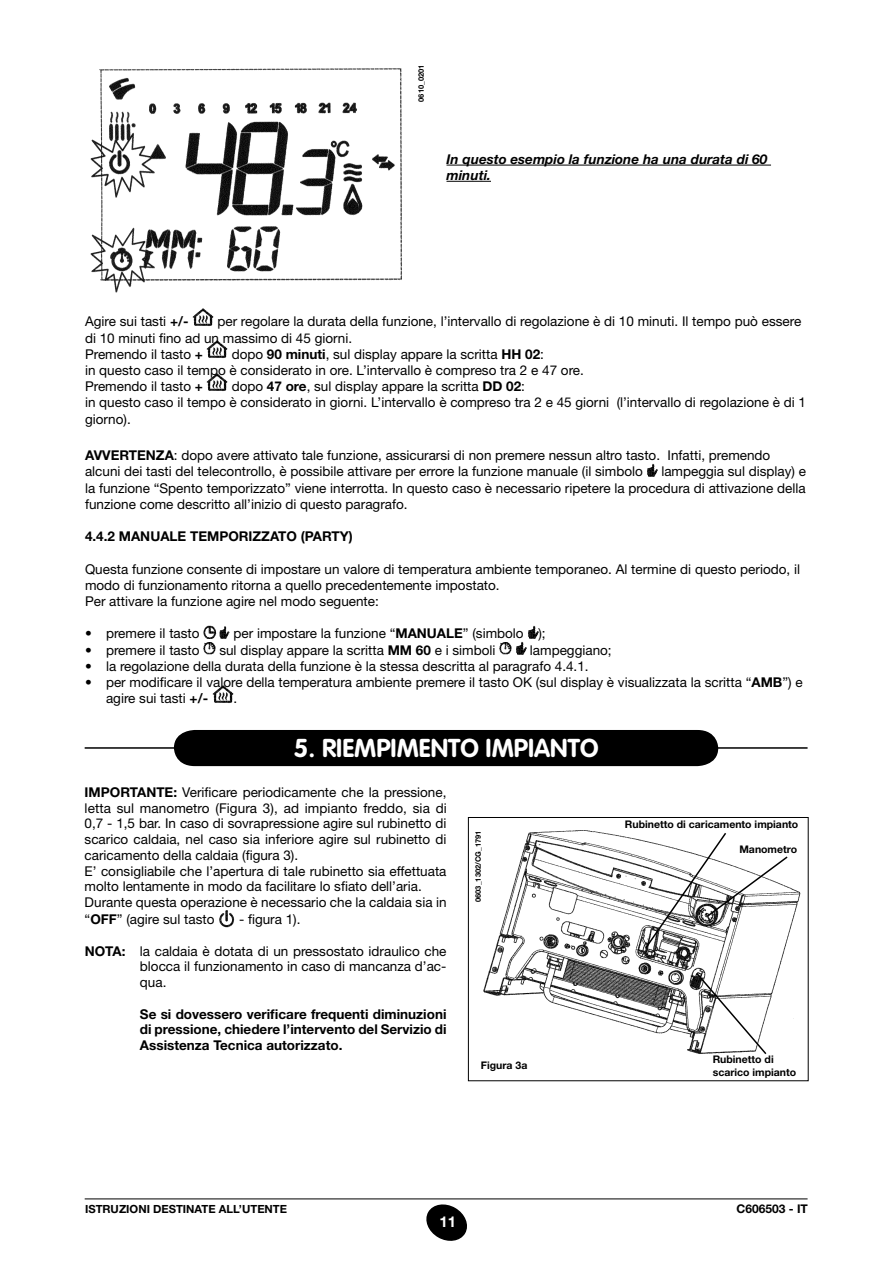
<style>
.page{position:relative;width:893px;height:1263px;background:#fff}
.page>*{position:absolute;margin:0;border:0;box-sizing:border-box;transform-origin:0 0}
.t1{font:700 25.5px "VAG Rounded Std";color:#fff}
.t2{font:700 15px "Helvetica Neue LT Std";color:#fff}
.t3{font:13.5px/16.2px "Helvetica Neue LT Std";color:#000}
.t4{font:700 13.5px/15.8px "Helvetica Neue LT Std";color:#000;text-align:justify}
.t5{font:italic 700 13.5px/16.2px "Helvetica Neue LT Std";color:#000}
.t6{font:700 12px "Helvetica Neue LT Std";color:#000}
.t7{font:700 11.25px "Helvetica Neue LT Std";color:#000}
.t8{font:700 10.5px/12.6px "Helvetica Neue LT Std";color:#000}
.t9{font:700 7.5px "Helvetica Neue LT Std";color:#000}
.s1{font-weight:700}
</style>
<div class="page">
<svg style="left:426px;top:1204px;width:41px;height:37px"></svg>
<hr style="left:85px;top:1198px;width:723px;height:1px;background:#000">
<img style="left:192px;top:308px;width:22px;height:18px">
<img style="left:207px;top:341px;width:21px;height:17px">
<img style="left:207px;top:373px;width:21px;height:18px">
<svg style="left:647px;top:464px;width:11px;height:12px"></svg>
<img style="left:203px;top:626px;width:27px;height:12px">
<svg style="left:203px;top:642px;width:13px;height:13px"></svg>
<svg style="left:499px;top:626px;width:39px;height:29px"></svg>
<img style="left:212px;top:685px;width:22px;height:18px">
<img style="left:90px;top:68px;width:312px;height:225px">
<hr style="left:446px;top:165px;width:325px;height:1px;background:#000">
<hr style="left:446px;top:181px;width:45px;height:1px;background:#000">
<img style="left:219px;top:910px;width:16px;height:17px">
<div style="left:174px;top:730px;width:545px;height:37px;background:#000"></div>
<hr style="left:691px;top:747px;width:117px;height:2px;background:#000">
<hr style="left:85px;top:747px;width:115px;height:2px;background:#000">
<div style="left:468px;top:817px;width:340px;height:264px;border:1px solid #000"></div>
<img style="left:483px;top:830px;width:318px;height:225px">
<p class="t9" style="left:416px;top:102px;width:39px;rotate:-90deg">0610_0201</p>
<p class="t5" style="left:446px;top:151px;width:322px">In questo esempio la funzione ha una durata di 60 minuti.</p>
<p class="t3" style="left:85px;top:313px;width:105px">Agire sui tasti <span class="s1">+/-</span></p>
<p class="t3" style="left:85px;top:313px;width:718px;text-indent:132px">per regolare la durata della funzione, l’intervallo di regolazione è di 10 minuti. Il tempo può essere di 10 minuti fino ad un massimo di 45 giorni.<br>Premendo il tasto <span class="s1">+</span></p>
<p class="t3" style="left:85px;top:346px;width:500px;text-indent:147px">dopo <span class="s1">90 minuti</span>, sul display appare la scritta <span class="s1">HH 02</span>:<br>in questo caso il tempo è considerato in ore. L’intervallo è compreso tra 2 e 47 ore.<br>Premendo il tasto <span class="s1">+</span></p>
<p class="t3" style="left:85px;top:378px;width:722px;text-indent:147px">dopo <span class="s1">47 ore</span>, sul display appare la scritta <span class="s1">DD 02</span>:<br>in questo caso il tempo è considerato in giorni. L’intervallo è compreso tra 2 e 45 giorni (l’intervallo di regolazione è di 1 giorno).</p>
<p class="t4" style="left:85px;top:447px;width:10px">AVVERTENZA</p>
<p class="t3" style="left:85px;top:447px;width:687px;text-indent:89px">: dopo avere attivato tale funzione, assicurarsi di non premere nessun altro tasto. Infatti, premendo alcuni dei tasti del telecontrollo, è possibile attivare per errore la funzione manuale (il simbolo</p>
<p class="t3" style="left:85px;top:463px;width:723px;text-align:justify;text-indent:576px">lampeggia sul display) e la funzione “Spento temporizzato” viene interrotta. In questo caso è necessario ripetere la procedura di attivazione della funzione come descritto all’inizio di questo paragrafo.</p>
<p class="t4" style="left:85px;top:528px;width:57px">4.4.2 MANUALE</p>
<p class="t4" style="left:190px;top:528px;width:48px">TEMPORIZZATO</p>
<p class="t4" style="left:301px;top:528px;width:22px">(PART</p>
<p class="t4" style="left:340px;top:528px;width:15px">Y)</p>
<p class="t3" style="left:85px;top:561px;width:716px">Questa funzione consente di impostare un valore di temperatura ambiente temporaneo. Al termine di questo periodo, il modo di funzionamento ritorna a quello precedentemente impostato.<br>Per attivare la funzione agire nel modo seguente:</p>
<p class="t3" style="left:85px;top:625px;width:116px">• premere il tasto</p>
<p class="t3" style="left:234px;top:625px;width:185px">per impostare la funzione “<span class="s1">MANUALE</span></p>
<p class="t3" style="left:463px;top:625px;width:84px">” (simbolo );</p>
<p class="t3" style="left:85px;top:642px;width:116px">• premere il tasto</p>
<p class="t3" style="left:219px;top:642px;width:278px">sul display appare la scritta <span class="s1">MM 60</span> e i simboli</p>
<p class="t3" style="left:530px;top:642px;width:83px">lampeggiano;</p>
<p class="t3" style="left:85px;top:658px;width:505px">• la regolazione della durata della funzione è la stessa descritta al paragrafo 4.4.1.</p>
<p class="t3" style="left:106px;top:674px;width:698px;text-indent:-21px">• per modificare il valore della temperatura ambiente premere il tasto OK (sul display è visualizzata la scritta “<span class="s1">AMB</span>”) e agire sui tasti <span class="s1">+/-</span></p>
<p class="t3" style="left:234px;top:690px;width:5px">.</p>
<h1 class="t1" style="left:294px;top:733px;width:306px">5. RIEMPIMENTO IMPIANTO</h1>
<p class="t3" style="left:85px;top:784px;width:364px;line-height:15.8px;text-indent:25px"><span class="s1">ortante:</span> Verificare periodicamente che la pressione, letta sul manometro (Figura 3), ad impianto freddo, sia di 0,7 - 1,5 bar. In caso di sovrapressione agire sul rubinetto di scarico caldaia, nel caso sia inferiore agire sul rubinetto di caricamento della caldaia (figura 3).<br>E’ consigliabile che l’apertura di tale rubinetto sia effettuata molto lentamente in modo da facilitare lo sfiato dell’aria.<br>Durante questa operazione è necessario che la caldaia sia in</p>
<p class="t3" style="left:85px;top:911px;width:131px">“<span class="s1">OFF</span>” (agire sul tasto</p>
<p class="t3" style="left:239px;top:911px;width:63px">- figura 1).</p>
<p class="t4" style="left:85px;top:943px;width:11px">NOTA</p>
<p class="t3" style="left:140px;top:943px;width:308px;line-height:15.8px;text-align:justify;text-indent:-18px"><span class="s1">:</span> la caldaia è dotata di un pressostato idraulico che blocca il funzionamento in caso di mancanza d’ac&shy;qua.</p>
<p class="t4" style="left:140px;top:1006px;width:308px">Se si dovessero verificare frequenti diminuzioni di pressione, chiedere l’intervento del Servizio di Assistenza Tecnica autorizzato.</p>
<p class="t4" style="left:85px;top:784px;width:9px">Imp</p>
<p class="t9" style="left:473px;top:902px;width:73px;rotate:-90deg">0603_1302/CG_1791</p>
<p class="t8" style="left:481px;top:1058px;width:48px">Figura 3a</p>
<p class="t8" style="left:625px;top:818px;width:175px">Rubinetto di caricamento impianto</p>
<p class="t8" style="left:739px;top:843px;width:59px">Manometro</p>
<p class="t8" style="left:713px;top:1053px;width:85px">Rubinetto di scarico impianto</p>
<p class="t7" style="left:85px;top:1202px;width:166px">Istruzioni destinate all’UTENTE</p>
<p class="t6" style="left:737px;top:1202px;width:73px">C606503 - it</p>
<p class="t2" style="left:439px;top:1212px;width:18px">11</p>
</div>
